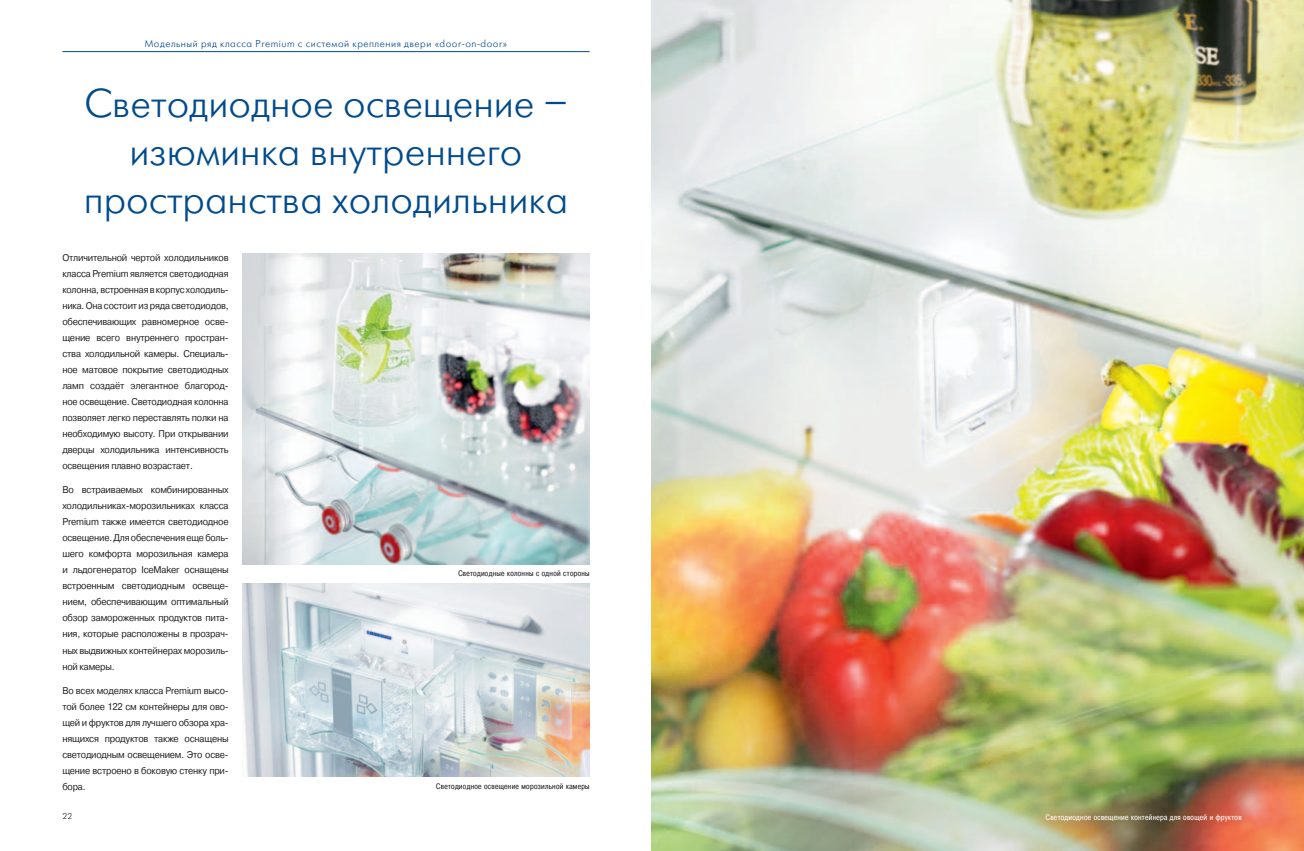
<style>
.page{position:relative;width:1304px;height:851px;background:#fff}
.page>*{position:absolute;margin:0;border:0;box-sizing:border-box;transform-origin:0 0}
.t1{font:300 40px/48px "Futuris C";color:#004a8d;text-align:center}
.t2{font:300 10px "Futuris C";letter-spacing:.05em;color:#004a8d}
.t3{font:9.8px/16px "Pragmatica C";letter-spacing:-.02em;color:#231f20;text-align:justify;scale:.94 1}
.t4{font:9.8px/16px "Pragmatica C";letter-spacing:-.02em;color:#231f20;text-align:justify;scale:.93 1}
.t5{font:300 8.5px "Futuris C";color:#231f20}
.t6{font:8px "Pragmatica Cond C";letter-spacing:.04em;color:#231f20}
.t7{font:8px "Pragmatica Cond C";letter-spacing:.04em;color:#fff}
</style>
<div class="page">
<img style="left:652px;top:0;width:652px;height:850px">
<img style="left:243px;top:253px;width:347px;height:311px">
<img style="left:243px;top:583px;width:347px;height:193px">
<hr style="left:62px;top:51px;width:528px;height:1px;background:#004a8d">
<p class="t2" style="left:145px;top:38px;width:364px">Модельный ряд класса Premium с системой крепления двери «door-on-door»</p>
<h1 class="t1" style="left:84px;top:80px;width:486px">Светодиодное освещение – изюминка внутреннего пространства холодильника</h1>
<p class="t3" style="left:62px;top:250px;width:178px">Отличительной чертой холодильников класса Premium является светодиодная колонна, встроенная в корпус холодиль&shy;ника. Она состоит из ряда светодиодов, обеспечивающих равномерное осве&shy;щение всего внутреннего простран&shy;ства холодильной камеры. Специаль&shy;ное матовое покрытие светодиодных ламп создаёт элегантное благород&shy;ное освещение. Светодиодная колонна позволяет легко переставлять полки на необходимую высоту. При открывании дверцы холодильника интенсивность освещения плавно возрастает.</p>
<p class="t3" style="left:62px;top:482px;width:178px">Во встраиваемых комбинированных холодильниках-морозильниках класса Premium также имеется светодиодное освещение. Для обеспечения еще боль&shy;шего комфорта морозильная камера и льдогенератор IceMaker оснащены встроенным светодиодным освеще&shy;нием, обеспечивающим оптимальный обзор замороженных продуктов пита&shy;ния, которые расположены в прозрач&shy;ных выдвижных контейнерах морозиль&shy;ной камеры.</p>
<p class="t4" style="left:62px;top:682px;width:180px">Во всех моделях класса Premium высо&shy;той более 122 см контейнеры для ово&shy;щей и фруктов для лучшего обзора хра&shy;нящихся продуктов также оснащены светодиодным освещением. Это осве&shy;щение встроено в боковую стенку при&shy;бора.</p>
<p class="t5" style="left:62px;top:811px;width:11px">22</p>
<p class="t6" style="left:458px;top:568px;width:133px">Светодиодные колонны с одной стороны</p>
<p class="t6" style="left:436px;top:782px;width:155px">Светодиодное освещение морозильной камеры</p>
<p class="t7" style="left:1046px;top:812px;width:197px">Светодиодное освещение контейнера для овощей и фруктов</p>
</div>
